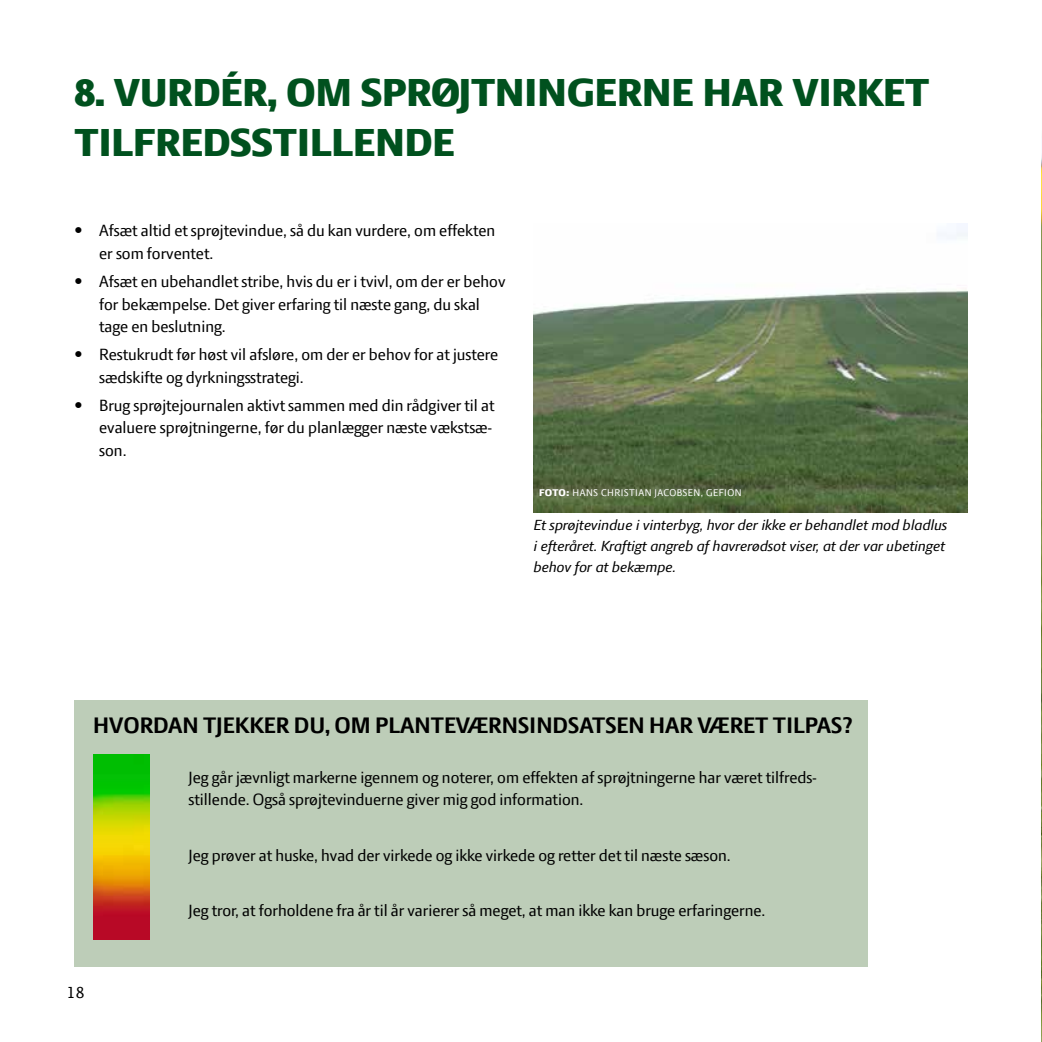
<style>
.page{position:relative;width:1042px;height:1042px;background:#fff}
.page>*{position:absolute;margin:0;border:0;box-sizing:border-box;transform-origin:0 0}
.t1{font:800 42px/50.4px "LF Press Sans";color:#00511e}
.t2{font:700 24.15px "LF Press Sans";color:#000}
.t3{font:17.5px/22.8px "LF Press Sans";color:#000}
.t4{font:italic 15.75px/21px "LF Press Sans";color:#000}
.t5{font:10.5px "LF Press Sans";letter-spacing:.05em;color:#fff}
.s1{font-weight:800}
</style>
<div class="page">
<img style="left:1041px;top:154px;width:1px;height:888px">
<img style="left:533px;top:223px;width:434px;height:290px">
<div style="left:74px;top:699px;width:794px;height:267px;background:#bdcdb8"></div>
<img style="left:93px;top:754px;width:56px;height:185px">
<h1 class="t1" style="left:74px;top:67px;width:856px">8. VURDÉR, OM SPRØJTNINGERNE HAR VIRKET<br>TILFREDSSTILLENDE</h1>
<p class="t3" style="left:99px;top:219px;width:398px;text-indent:-25px">• Afsæt altid et sprøjtevindue, så du kan vurdere, om effekten er som forventet.</p>
<p class="t3" style="left:99px;top:269px;width:408px;text-indent:-25px">• Afsæt en ubehandlet stribe, hvis du er i tvivl, om der er behov for bekæmpelse. Det giver erfaring til næste gang, du skal tage en beslutning.</p>
<p class="t3" style="left:99px;top:343px;width:400px;text-indent:-25px">• Restukrudt før høst vil afsløre, om der er behov for at justere sædskifte og dyrkningsstrategi.</p>
<p class="t3" style="left:99px;top:393px;width:397px;text-indent:-25px">• Brug sprøjtejournalen aktivt sammen med din rådgiver til at evaluere sprøjtningerne, før du planlægger næste vækstsæ&shy;son.</p>
<p class="t5" style="left:539px;top:487px;width:204px"><span class="s1">FOTO:</span> HANS CHRISTIAN JACOBSEN, GEFION</p>
<p class="t4" style="left:533px;top:514px;width:415px">Et sprøjtevindue i vinterbyg, hvor der ikke er behandlet mod bladlus i efteråret. Kraftigt angreb af havrerødsot viser, at der var ubetinget behov for at bekæmpe.</p>
<h2 class="t2" style="left:93px;top:711px;width:761px">HVORDAN TJEKKER DU, OM PLANTEVÆRNSINDSATSEN HAR VÆRET TILPAS?</h2>
<p class="t3" style="left:67px;top:980px;width:19px">18</p>
<p class="t3" style="left:189px;top:765px;width:629px">Jeg går jævnligt markerne igennem og noterer, om effekten af sprøjtningerne har været tilfreds&shy;stillende. Også sprøjtevinduerne giver mig god information.</p>
<p class="t3" style="left:189px;top:843px;width:544px">Jeg prøver at huske, hvad der virkede og ikke virkede og retter det til næste sæson.</p>
<p class="t3" style="left:189px;top:899px;width:578px">Jeg tror, at forholdene fra år til år varierer så meget, at man ikke kan bruge erfaringerne.</p>
</div>
